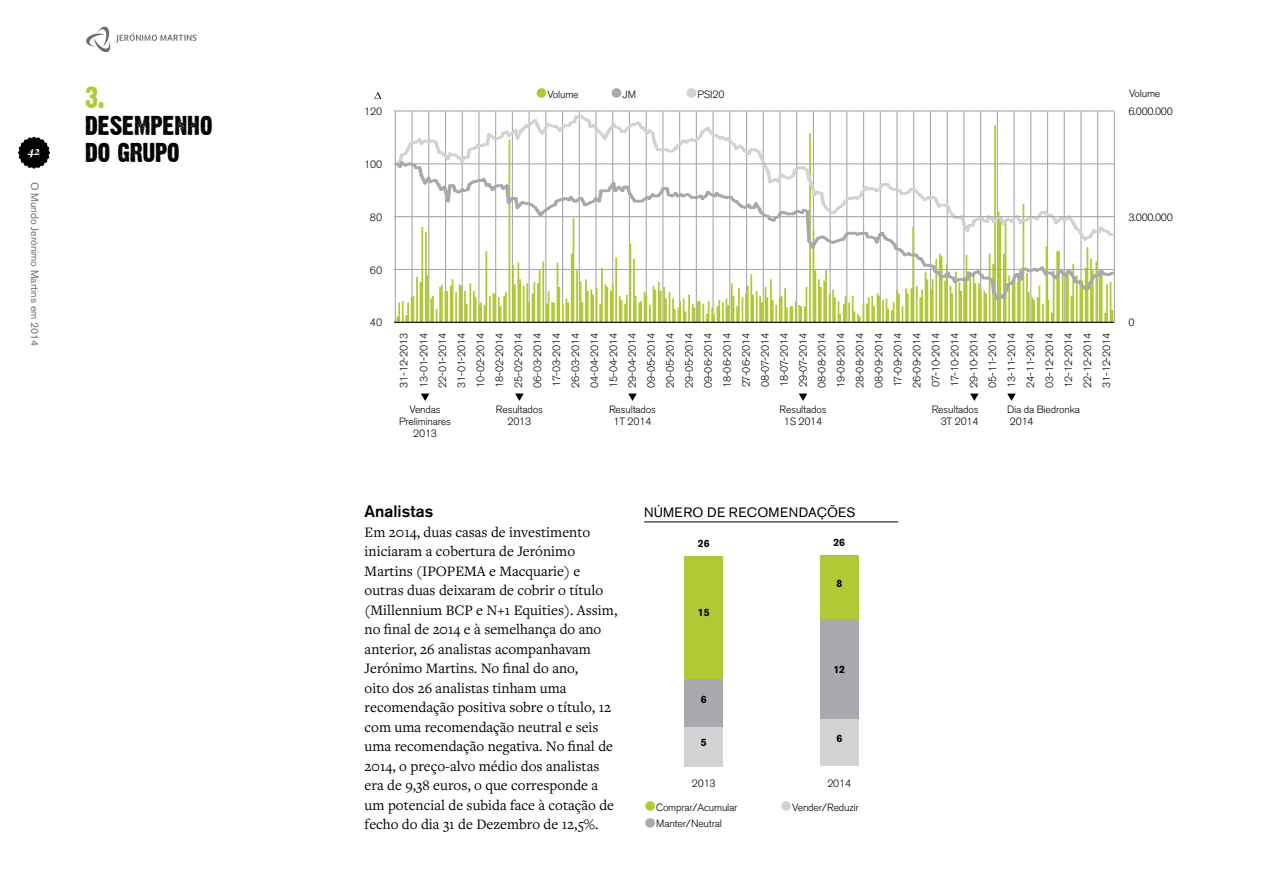
<style>
.page{position:relative;width:1263px;height:893px;background:#fff}
.page>*{position:absolute;margin:0;border:0;box-sizing:border-box;transform-origin:0 0}
.t1{font:27px "Suja";color:#b0ca36}
.t2{font:24px/27px "Suja";color:#000}
.t3{font:500 16.5px "Akzidenz Grotesk BE";color:#000}
.t4{font:15px/19.5px "Freight Text Pro";color:#000}
.t5{font:13.5px "Akzidenz Grotesk BE";letter-spacing:.02em;color:#000}
.t6{font:13.5px "Akzidenz Grotesk BE";color:#000}
.t7{font:italic 900 12px "Freight Disp";color:#fff}
.t8{font:300 10.5px/18.9px "Akzidenz Grotesk BE";letter-spacing:-.02em;color:#000;text-align:center}
.t9{font:10.5px "Akzidenz Grotesk BE";color:#6d6e71}
.t10{font:700 10.5px "Akzidenz Grotesk BE";letter-spacing:-.02em;color:#000}
.s1{color:#b0ca36}
.s2{color:#a7a9ac}
.s3{color:#d1d3d4}
</style>
<div class="page">
<svg style="left:86px;top:26px;width:111px;height:27px"></svg>
<svg style="left:18px;top:137px;width:32px;height:32px"></svg>
<hr style="left:644px;top:521px;width:254px;height:1px;background:#000">
<div style="left:685px;top:725px;width:38px;height:42px;background:#d1d3d4"></div>
<div style="left:685px;top:678px;width:38px;height:49px;background:#a7a9ac"></div>
<div style="left:685px;top:556px;width:38px;height:122px;background:#b0ca36"></div>
<div style="left:820px;top:718px;width:38px;height:48px;background:#d1d3d4"></div>
<div style="left:820px;top:619px;width:38px;height:100px;background:#a7a9ac"></div>
<div style="left:820px;top:556px;width:38px;height:63px;background:#b0ca36"></div>
<hr style="left:395px;top:111px;width:1px;height:212px;background:#a7a9ac">
<hr style="left:462px;top:111px;width:1px;height:212px;background:#a7a9ac">
<hr style="left:579px;top:111px;width:1px;height:212px;background:#a7a9ac">
<hr style="left:696px;top:111px;width:1px;height:212px;background:#a7a9ac">
<hr style="left:813px;top:111px;width:1px;height:212px;background:#a7a9ac">
<hr style="left:930px;top:111px;width:1px;height:212px;background:#a7a9ac">
<hr style="left:1047px;top:111px;width:1px;height:212px;background:#a7a9ac">
<hr style="left:428px;top:111px;width:1px;height:212px;background:#a7a9ac">
<hr style="left:545px;top:111px;width:1px;height:212px;background:#a7a9ac">
<hr style="left:662px;top:111px;width:1px;height:212px;background:#a7a9ac">
<hr style="left:779px;top:111px;width:1px;height:212px;background:#a7a9ac">
<hr style="left:896px;top:111px;width:1px;height:212px;background:#a7a9ac">
<hr style="left:1013px;top:111px;width:2px;height:212px;background:#a7a9ac">
<hr style="left:495px;top:111px;width:1px;height:212px;background:#a7a9ac">
<hr style="left:612px;top:111px;width:1px;height:212px;background:#a7a9ac">
<hr style="left:729px;top:111px;width:1px;height:212px;background:#a7a9ac">
<hr style="left:846px;top:111px;width:1px;height:212px;background:#a7a9ac">
<hr style="left:963px;top:111px;width:1px;height:212px;background:#a7a9ac">
<hr style="left:1080px;top:111px;width:1px;height:212px;background:#a7a9ac">
<hr style="left:411px;top:111px;width:2px;height:212px;background:#a7a9ac">
<hr style="left:529px;top:111px;width:1px;height:212px;background:#a7a9ac">
<hr style="left:646px;top:111px;width:1px;height:212px;background:#a7a9ac">
<hr style="left:763px;top:111px;width:1px;height:212px;background:#a7a9ac">
<hr style="left:880px;top:111px;width:1px;height:212px;background:#a7a9ac">
<hr style="left:997px;top:111px;width:1px;height:212px;background:#a7a9ac">
<hr style="left:478px;top:111px;width:1px;height:212px;background:#a7a9ac">
<hr style="left:595px;top:111px;width:2px;height:212px;background:#a7a9ac">
<hr style="left:712px;top:111px;width:2px;height:212px;background:#a7a9ac">
<hr style="left:829px;top:111px;width:2px;height:212px;background:#a7a9ac">
<hr style="left:947px;top:111px;width:1px;height:212px;background:#a7a9ac">
<hr style="left:1064px;top:111px;width:1px;height:212px;background:#a7a9ac">
<hr style="left:445px;top:111px;width:1px;height:212px;background:#a7a9ac">
<hr style="left:562px;top:111px;width:1px;height:212px;background:#a7a9ac">
<hr style="left:679px;top:111px;width:1px;height:212px;background:#a7a9ac">
<hr style="left:796px;top:111px;width:1px;height:212px;background:#a7a9ac">
<hr style="left:913px;top:111px;width:1px;height:212px;background:#a7a9ac">
<hr style="left:1030px;top:111px;width:1px;height:212px;background:#a7a9ac">
<hr style="left:512px;top:111px;width:1px;height:212px;background:#a7a9ac">
<hr style="left:629px;top:111px;width:1px;height:212px;background:#a7a9ac">
<hr style="left:746px;top:111px;width:1px;height:212px;background:#a7a9ac">
<hr style="left:863px;top:111px;width:1px;height:212px;background:#a7a9ac">
<hr style="left:980px;top:111px;width:1px;height:212px;background:#a7a9ac">
<hr style="left:1097px;top:111px;width:1px;height:212px;background:#a7a9ac">
<hr style="left:1114px;top:111px;width:1px;height:212px;background:#a7a9ac">
<svg style="left:396px;top:300px;width:717px;height:22px"></svg>
<svg style="left:421px;top:394px;width:8px;height:7px"></svg>
<svg style="left:515px;top:394px;width:9px;height:7px"></svg>
<svg style="left:628px;top:394px;width:9px;height:7px"></svg>
<svg style="left:799px;top:394px;width:8px;height:7px"></svg>
<svg style="left:970px;top:394px;width:9px;height:7px"></svg>
<svg style="left:1007px;top:394px;width:9px;height:7px"></svg>
<svg style="left:398px;top:115px;width:716px;height:46px"></svg>
<svg style="left:396px;top:161px;width:719px;height:139px"></svg>
<hr style="left:394px;top:322px;width:720px;height:1px;background:#000">
<hr style="left:394px;top:269px;width:720px;height:1px;background:#a7a9ac">
<hr style="left:394px;top:216px;width:720px;height:1px;background:#a7a9ac">
<hr style="left:394px;top:110px;width:720px;height:2px;background:#a7a9ac">
<hr style="left:394px;top:163px;width:720px;height:1px;background:#a7a9ac">
<svg style="left:374px;top:92px;width:7px;height:7px"></svg>
<p class="t7" style="left:28px;top:145px;width:14px">42</p>
<p class="t9" style="left:41px;top:182px;width:166px;rotate:90deg">O MUNDO JERÓNIMO MARTINS EM 2014</p>
<h1 class="t1" style="left:85px;top:79px;width:21px">3.</h1>
<h2 class="t2" style="left:85px;top:112px;width:129px">DESEMPENHO<br>DO GRUPO</h2>
<p class="t8" style="left:535px;top:85px;width:45px"><span class="s1">●</span>Volume</p>
<p class="t8" style="left:610px;top:85px;width:27px"><span class="s2">●</span>JM</p>
<p class="t8" style="left:685px;top:85px;width:40px"><span class="s3">●</span>PSI20</p>
<p class="t8" style="left:1129px;top:84px;width:33px">Volume</p>
<p class="t8" style="left:364px;top:102px;width:19px">120</p>
<p class="t8" style="left:1128px;top:102px;width:46px">6.000.000</p>
<p class="t8" style="left:364px;top:155px;width:19px">100</p>
<p class="t8" style="left:370px;top:208px;width:14px">80</p>
<p class="t8" style="left:1128px;top:208px;width:46px">3.000.000</p>
<p class="t8" style="left:370px;top:261px;width:14px">60</p>
<p class="t8" style="left:370px;top:313px;width:14px">40</p>
<p class="t8" style="left:1128px;top:313px;width:8px">0</p>
<p class="t8" style="left:395px;top:388px;width:56px;rotate:-90deg">31-12-2013</p>
<p class="t8" style="left:414px;top:388px;width:56px;text-align:justify;rotate:-90deg">13-01-2014<br>22-01-2014<br>31-01-2014<br>10-02-2014<br>18-02-2014<br>25-02-2014<br>06-03-2014<br>17-03-2014<br>26-03-2014<br>04-04-2014<br>15-04-2014<br>29-04-2014<br>09-05-2014<br>20-05-2014<br>29-05-2014<br>09-06-2014<br>18-06-2014<br>27-06-2014<br>08-07-2014<br>18-07-2014<br>29-07-2014<br>08-08-2014<br>19-08-2014<br>28-08-2014<br>08-09-2014<br>17-09-2014<br>26-09-2014<br>07-10-2014<br>17-10-2014<br>29-10-2014<br>05-11-2014<br>13-11-2014<br>24-11-2014<br>03-12-2014<br>12-12-2014<br>22-12-2014<br>31-12-2014</p>
<p class="t8" style="left:399px;top:403px;width:53px;line-height:12px">Vendas<br>Preliminares<br>2013</p>
<p class="t8" style="left:496px;top:403px;width:48px;line-height:12px">Resultados<br>2013</p>
<p class="t8" style="left:609px;top:403px;width:48px;line-height:12px">Resultados<br>1T 2014</p>
<p class="t8" style="left:780px;top:403px;width:48px;line-height:12px">Resultados<br>1S 2014</p>
<p class="t8" style="left:932px;top:403px;width:48px;line-height:12px;text-align:right">Resultados<br>3T 2014</p>
<p class="t8" style="left:1007px;top:403px;width:74px;line-height:12px;text-align:left">Dia da Biedronka<br>2014</p>
<h3 class="t3" style="left:365px;top:501px;width:70px">Analistas</h3>
<p class="t4" style="left:365px;top:522px;width:254px">Em 2014, duas casas de investimento iniciaram a cobertura de Jerónimo Martins (IPOPEMA e Macquarie) e outras duas deixaram de cobrir o título (Millennium BCP e N+1 Equities). Assim, no final de 2014 e à semelhança do ano anterior, 26 analistas acompanhavam Jerónimo Martins. No final do ano,<br>oito dos 26 analistas tinham uma recomendação positiva sobre o título, 12 com uma recomendação neutral e seis uma recomendação negativa. No final de 2014, o preço-alvo médio dos analistas era de 9,38 euros, o que corresponde a um potencial de subida face à cotação de fecho do dia 31 de Dezembro de 12,5%.</p>
<p class="t5" style="left:644px;top:504px;width:95px">NÚMERO DE REC</p>
<p class="t6" style="left:757px;top:504px;width:100px">OMENDAÇÕES</p>
<p class="t10" style="left:698px;top:537px;width:13px">26</p>
<p class="t10" style="left:698px;top:606px;width:13px">15</p>
<p class="t10" style="left:701px;top:693px;width:7px">6</p>
<p class="t10" style="left:701px;top:736px;width:7px">5</p>
<p class="t8" style="left:692px;top:774px;width:25px">2013</p>
<p class="t8" style="left:644px;top:798px;width:95px"><span class="s1">●</span>Comprar/Acumular</p>
<p class="t8" style="left:644px;top:814px;width:79px"><span class="s2">●</span>Manter/Neutral</p>
<p class="t10" style="left:833px;top:537px;width:13px">26</p>
<p class="t10" style="left:836px;top:577px;width:7px">8</p>
<p class="t10" style="left:833px;top:663px;width:13px">12</p>
<p class="t10" style="left:836px;top:733px;width:7px">6</p>
<p class="t8" style="left:827px;top:774px;width:25px">2014</p>
<p class="t8" style="left:780px;top:798px;width:80px"><span class="s3">●</span>Vender/Reduzir</p>
</div>
